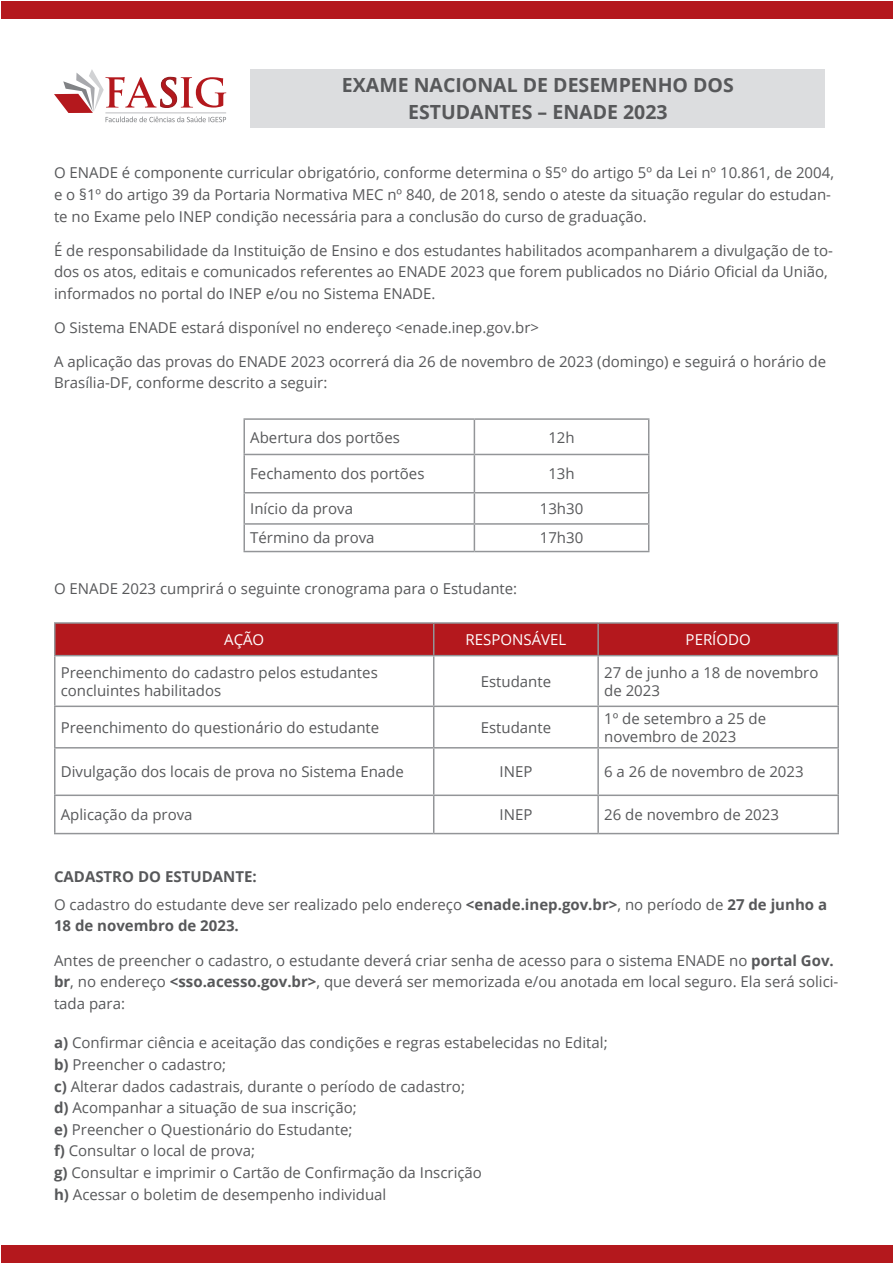
<style>
.page{position:relative;width:893px;height:1263px;background:#fff}
.page>*{position:absolute;margin:0;border:0;box-sizing:border-box;transform-origin:0 0}
.t1{font:700 19.5px/26.4px "Open Sans";color:#57585a;text-align:center}
.t2{font:15px/21.6px "Open Sans";color:#57585a}
.t3{font:15px "Open Sans";color:#fff}
.t4{font:700 15px "Open Sans";color:#57585a}
.s1{font-weight:700}
</style>
<div class="page">
<div style="left:1px;top:1px;width:891px;height:17px;background:#b4181d"></div>
<div style="left:1px;top:1245px;width:891px;height:18px;background:#b4181d"></div>
<div style="left:251px;top:69px;width:574px;height:58px;background:#dcdddf"></div>
<svg style="left:54px;top:69px;width:172px;height:53px"></svg>
<div style="left:56px;top:624px;width:781px;height:31px;background:#b4181d"></div>
<hr style="left:54px;top:622px;width:380px;height:2px;background:#939598">
<hr style="left:54px;top:624px;width:2px;height:31px;background:#939598">
<hr style="left:434px;top:622px;width:164px;height:2px;background:#939598">
<hr style="left:433px;top:624px;width:1px;height:31px;background:#939598">
<hr style="left:598px;top:622px;width:241px;height:2px;background:#939598">
<hr style="left:597px;top:624px;width:2px;height:31px;background:#939598">
<hr style="left:837px;top:624px;width:2px;height:31px;background:#939598">
<hr style="left:54px;top:655px;width:380px;height:1px;background:#939598">
<hr style="left:54px;top:656px;width:2px;height:49px;background:#939598">
<hr style="left:434px;top:655px;width:164px;height:1px;background:#939598">
<hr style="left:433px;top:656px;width:1px;height:49px;background:#939598">
<hr style="left:598px;top:655px;width:241px;height:1px;background:#939598">
<hr style="left:597px;top:656px;width:2px;height:49px;background:#939598">
<hr style="left:837px;top:656px;width:2px;height:49px;background:#939598">
<hr style="left:54px;top:705px;width:380px;height:2px;background:#939598">
<hr style="left:54px;top:707px;width:2px;height:40px;background:#939598">
<hr style="left:434px;top:705px;width:164px;height:2px;background:#939598">
<hr style="left:433px;top:707px;width:1px;height:40px;background:#939598">
<hr style="left:598px;top:705px;width:241px;height:2px;background:#939598">
<hr style="left:597px;top:707px;width:2px;height:40px;background:#939598">
<hr style="left:837px;top:707px;width:2px;height:40px;background:#939598">
<hr style="left:54px;top:747px;width:380px;height:1px;background:#939598">
<hr style="left:54px;top:748px;width:2px;height:46px;background:#939598">
<hr style="left:434px;top:747px;width:164px;height:1px;background:#939598">
<hr style="left:433px;top:748px;width:1px;height:46px;background:#939598">
<hr style="left:598px;top:747px;width:241px;height:1px;background:#939598">
<hr style="left:597px;top:748px;width:2px;height:46px;background:#939598">
<hr style="left:837px;top:748px;width:2px;height:46px;background:#939598">
<hr style="left:54px;top:794px;width:380px;height:2px;background:#939598">
<hr style="left:54px;top:796px;width:2px;height:37px;background:#939598">
<hr style="left:434px;top:794px;width:164px;height:2px;background:#939598">
<hr style="left:433px;top:796px;width:1px;height:37px;background:#939598">
<hr style="left:598px;top:794px;width:241px;height:2px;background:#939598">
<hr style="left:597px;top:796px;width:2px;height:37px;background:#939598">
<hr style="left:837px;top:796px;width:2px;height:37px;background:#939598">
<hr style="left:54px;top:833px;width:380px;height:1px;background:#939598">
<hr style="left:434px;top:833px;width:164px;height:1px;background:#939598">
<hr style="left:598px;top:833px;width:241px;height:1px;background:#939598">
<hr style="left:243px;top:418px;width:231px;height:2px;background:#939598">
<hr style="left:243px;top:420px;width:2px;height:34px;background:#939598">
<hr style="left:474px;top:418px;width:175px;height:2px;background:#939598">
<hr style="left:474px;top:420px;width:1px;height:34px;background:#939598">
<hr style="left:648px;top:420px;width:1px;height:34px;background:#939598">
<hr style="left:243px;top:454px;width:231px;height:1px;background:#939598">
<hr style="left:243px;top:455px;width:2px;height:37px;background:#939598">
<hr style="left:474px;top:454px;width:175px;height:1px;background:#939598">
<hr style="left:474px;top:455px;width:1px;height:37px;background:#939598">
<hr style="left:648px;top:455px;width:1px;height:37px;background:#939598">
<hr style="left:243px;top:492px;width:231px;height:1px;background:#939598">
<hr style="left:243px;top:493px;width:2px;height:30px;background:#939598">
<hr style="left:474px;top:492px;width:175px;height:1px;background:#939598">
<hr style="left:474px;top:493px;width:1px;height:30px;background:#939598">
<hr style="left:648px;top:493px;width:1px;height:30px;background:#939598">
<hr style="left:243px;top:523px;width:231px;height:2px;background:#939598">
<hr style="left:243px;top:525px;width:2px;height:26px;background:#939598">
<hr style="left:474px;top:523px;width:175px;height:2px;background:#939598">
<svg style="left:474px;top:525px;width:1px;height:26px"></svg>
<svg style="left:648px;top:525px;width:1px;height:26px"></svg>
<hr style="left:243px;top:551px;width:231px;height:1px;background:#939598">
<hr style="left:474px;top:551px;width:175px;height:1px;background:#939598">
<p class="t1" style="left:342px;top:72px;width:393px">EXAME NACIONAL DE DESEMPENHO DOS<br>ESTUDANTES – ENADE 2023</p>
<p class="t2" style="left:54px;top:162px;width:781px">O ENADE é componente curricular obrigatório, conforme determina o §5º do artigo 5º da Lei nº 10.861, de 2004, e o §1º do artigo 39 da Portaria Normativa MEC nº 840, de 2018, sendo o ateste da situação regular do estudan&shy;te no Exame pelo INEP condição necessária para a conclusão do curso de graduação.</p>
<p class="t2" style="left:54px;top:239px;width:780px">É de responsabilidade da Instituição de Ensino e dos estudantes habilitados acompanharem a divulgação de to&shy;dos os atos, editais e comunicados referentes ao ENADE 2023 que forem publicados no Diário Oficial da União, informados no portal do INEP e/ou no Sistema ENADE.</p>
<p class="t2" style="left:54px;top:317px;width:487px">O Sistema ENADE estará disponível no endereço &lt;enade.inep.gov.br&gt;</p>
<p class="t2" style="left:54px;top:350px;width:774px">A aplicação das provas do ENADE 2023 ocorrerá dia 26 de novembro de 2023 (domingo) e seguirá o horário de<br>Brasília-DF, conforme descrito a seguir:</p>
<p class="t2" style="left:250px;top:426px;width:151px">Abertura dos portões</p>
<p class="t2" style="left:548px;top:426px;width:28px">12h</p>
<p class="t2" style="left:250px;top:463px;width:176px">Fechamento dos portões</p>
<p class="t2" style="left:548px;top:463px;width:28px">13h</p>
<p class="t2" style="left:250px;top:497px;width:104px">Início da prova</p>
<p class="t2" style="left:540px;top:497px;width:45px">13h30</p>
<p class="t2" style="left:250px;top:527px;width:126px">Término da prova</p>
<p class="t2" style="left:540px;top:527px;width:45px">17h30</p>
<p class="t2" style="left:54px;top:577px;width:465px">O ENADE 2023 cumprirá o seguinte cronograma para o Estudante:</p>
<p class="t3" style="left:224px;top:629px;width:42px">AÇÃO</p>
<p class="t3" style="left:466px;top:629px;width:102px">RESPONSÁVEL</p>
<p class="t3" style="left:686px;top:629px;width:67px">PERÍODO</p>
<p class="t2" style="left:61px;top:661px;width:319px">Preenchimento do cadastro pelos estudantes</p>
<p class="t2" style="left:61px;top:679px;width:162px">concluintes habilitados</p>
<p class="t2" style="left:481px;top:670px;width:72px">Estudante</p>
<p class="t2" style="left:604px;top:663px;width:216px;line-height:18px">27 de junho a 18 de novembro de 2023</p>
<p class="t2" style="left:61px;top:716px;width:320px">Preenchimento do questionário do estudante</p>
<p class="t2" style="left:481px;top:716px;width:72px">Estudante</p>
<p class="t2" style="left:604px;top:709px;width:164px;line-height:18px">1º de setembro a 25 de novembro de 2023</p>
<p class="t2" style="left:61px;top:761px;width:345px">Divulgação dos locais de prova no Sistema Enade</p>
<p class="t2" style="left:499px;top:761px;width:34px">INEP</p>
<p class="t2" style="left:604px;top:761px;width:201px">6 a 26 de novembro de 2023</p>
<p class="t2" style="left:61px;top:803px;width:133px">Aplicação da prova</p>
<p class="t2" style="left:499px;top:803px;width:34px">INEP</p>
<p class="t2" style="left:604px;top:803px;width:176px">26 de novembro de 2023</p>
<p class="t4" style="left:54px;top:866px;width:204px">CADASTRO DO ESTUDANTE:</p>
<p class="t2" style="left:54px;top:893px;width:775px">O cadastro do estudante deve ser realizado pelo endereço <span class="s1">&lt;enade.inep.gov.br&gt;</span>, no período de <span class="s1">27 de junho a<br>18 de novembro de 2023.</span></p>
<p class="t2" style="left:54px;top:949px;width:786px">Antes de preencher o cadastro, o estudante deverá criar senha de acesso para o sistema ENADE no <span class="s1">portal Gov. br</span>, no endereço <span class="s1">&lt;sso.acesso.gov.br&gt;</span>, que deverá ser memorizada e/ou anotada em local seguro. Ela será solici&shy;tada para:</p>
<p class="t2" style="left:54px;top:1032px;width:555px"><span class="s1">a)</span> Confirmar ciência e aceitação das condições e regras estabelecidas no Edital;</p>
<p class="t2" style="left:54px;top:1053px;width:174px"><span class="s1">b)</span> Preencher o cadastro;</p>
<p class="t2" style="left:54px;top:1075px;width:412px"><span class="s1">c)</span> Alterar dados cadastrais, durante o período de cadastro;</p>
<p class="t2" style="left:54px;top:1096px;width:304px"><span class="s1">d)</span> Acompanhar a situação de sua inscrição;</p>
<p class="t2" style="left:54px;top:1118px;width:300px"><span class="s1">e)</span> Preencher o Questionário do Estudante;</p>
<p class="t2" style="left:54px;top:1140px;width:203px"><span class="s1">f)</span> Consultar o local de prova;</p>
<p class="t2" style="left:54px;top:1161px;width:429px"><span class="s1">g)</span> Consultar e imprimir o Cartão de Confirmação da Inscrição</p>
<p class="t2" style="left:54px;top:1183px;width:334px"><span class="s1">h)</span> Acessar o boletim de desempenho individual</p>
</div>
